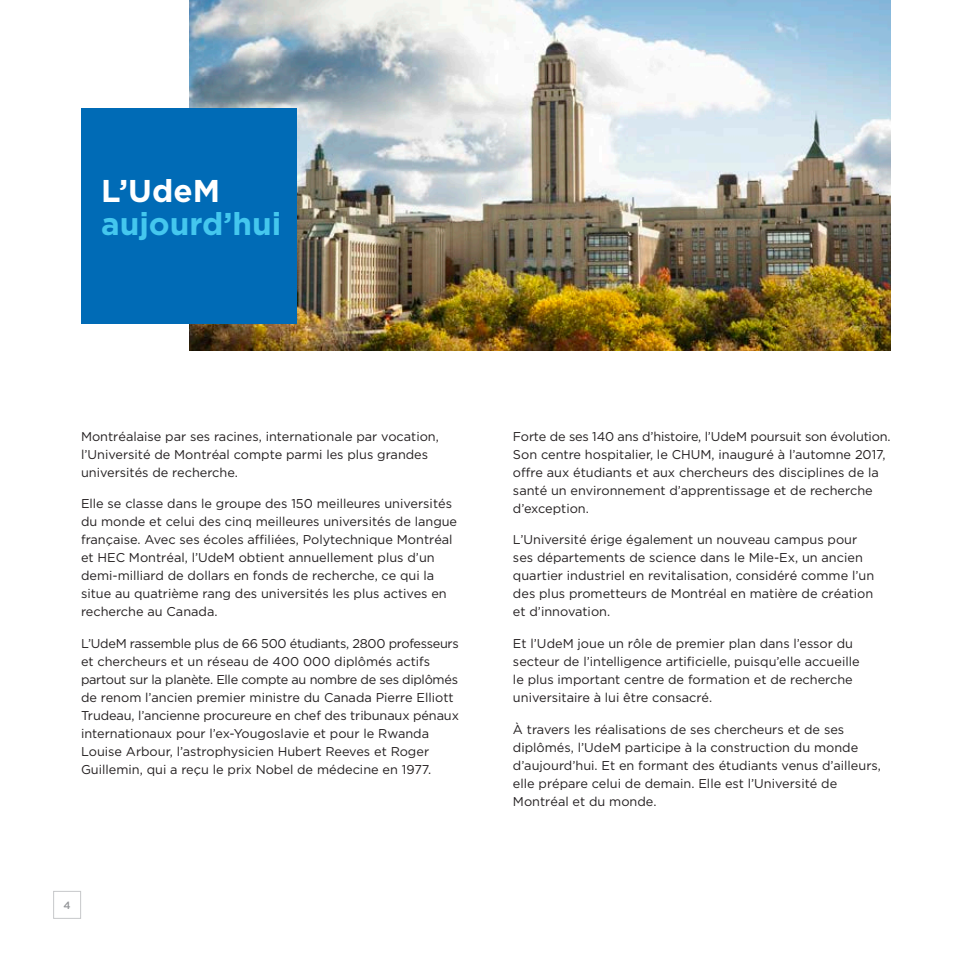
<style>
.page{position:relative;width:972px;height:972px;background:#fff}
.page>*{position:absolute;margin:0;border:0;box-sizing:border-box;transform-origin:0 0}
.t1{font:700 31.5px "Gotham";color:#44c7ee}
.t2{font:700 31.5px "Gotham";color:#fff}
.t3{font:12.75px/18px "Gotham";color:#231f20}
.t4{font:500 10.5px "Gotham";color:#939598}
</style>
<div class="page">
<img style="left:189px;top:0;width:702px;height:351px">
<div style="left:81px;top:108px;width:216px;height:216px;background:#006bb6"></div>
<div style="left:53px;top:891px;width:28px;height:28px;border:1px solid #c7c8ca"></div>
<h1 class="t2" style="left:101px;top:172px;width:120px">L’UdeM</h1>
<h1 class="t1" style="left:101px;top:205px;width:182px">aujourd’hui</h1>
<p class="t3" style="left:81px;top:427px;width:359px">Montréalaise par ses racines, internationale par vocation, l’Université de Montréal compte parmi les plus grandes universités de recherche.</p>
<p class="t3" style="left:81px;top:495px;width:378px">Elle se classe dans le groupe des 150 meilleures universités du monde et celui des cinq meilleures universités de langue française. Avec ses écoles affiliées, Polytechnique Montréal et HEC Montréal, l’UdeM obtient annuellement plus d’un demi-milliard de dollars en fonds de recherche, ce qui la situe au quatrième rang des universités les plus actives en recherche au Canada.</p>
<p class="t3" style="left:81px;top:634px;width:380px">L’UdeM rassemble plus de 66 500 étudiants, 2800 professeurs et chercheurs et un réseau de 400 000 diplômés actifs partout sur la planète. Elle compte au nombre de ses diplômés de renom l’ancien premier ministre du Canada Pierre Elliott Trudeau, l’ancienne procureure en chef des tribunaux pénaux internationaux pour l’ex-Yougoslavie et pour le Rwanda Louise Arbour, l’astrophysicien Hubert Reeves et Roger Guillemin, qui a reçu le prix Nobel de médecine en 1977.</p>
<p class="t4" style="left:64px;top:900px;width:9px">4</p>
<p class="t3" style="left:513px;top:427px;width:379px">Forte de ses 140 ans d’histoire, l’UdeM poursuit son évolution.<br>Son centre hospitalier, le CHUM, inauguré à l’automne 2017, offre aux étudiants et aux chercheurs des disciplines de la santé un environnement d’apprentissage et de recherche d’exception.</p>
<p class="t3" style="left:513px;top:531px;width:363px">L’Université érige également un nouveau campus pour ses départements de science dans le Mile-Ex, un ancien quartier industriel en revitalisation, considéré comme l’un des plus prometteurs de Montréal en matière de création et d’innovation.</p>
<p class="t3" style="left:513px;top:634px;width:348px">Et l’UdeM joue un rôle de premier plan dans l’essor du secteur de l’intelligence artificielle, puisqu’elle accueille le plus important centre de formation et de recherche universitaire à lui être consacré.</p>
<p class="t3" style="left:513px;top:720px;width:370px">À travers les réalisations de ses chercheurs et de ses diplômés, l’UdeM participe à la construction du monde d’aujourd’hui. Et en formant des étudiants venus d’ailleurs, elle prépare celui de demain. Elle est l’Université de Montréal et du monde.</p>
</div>
